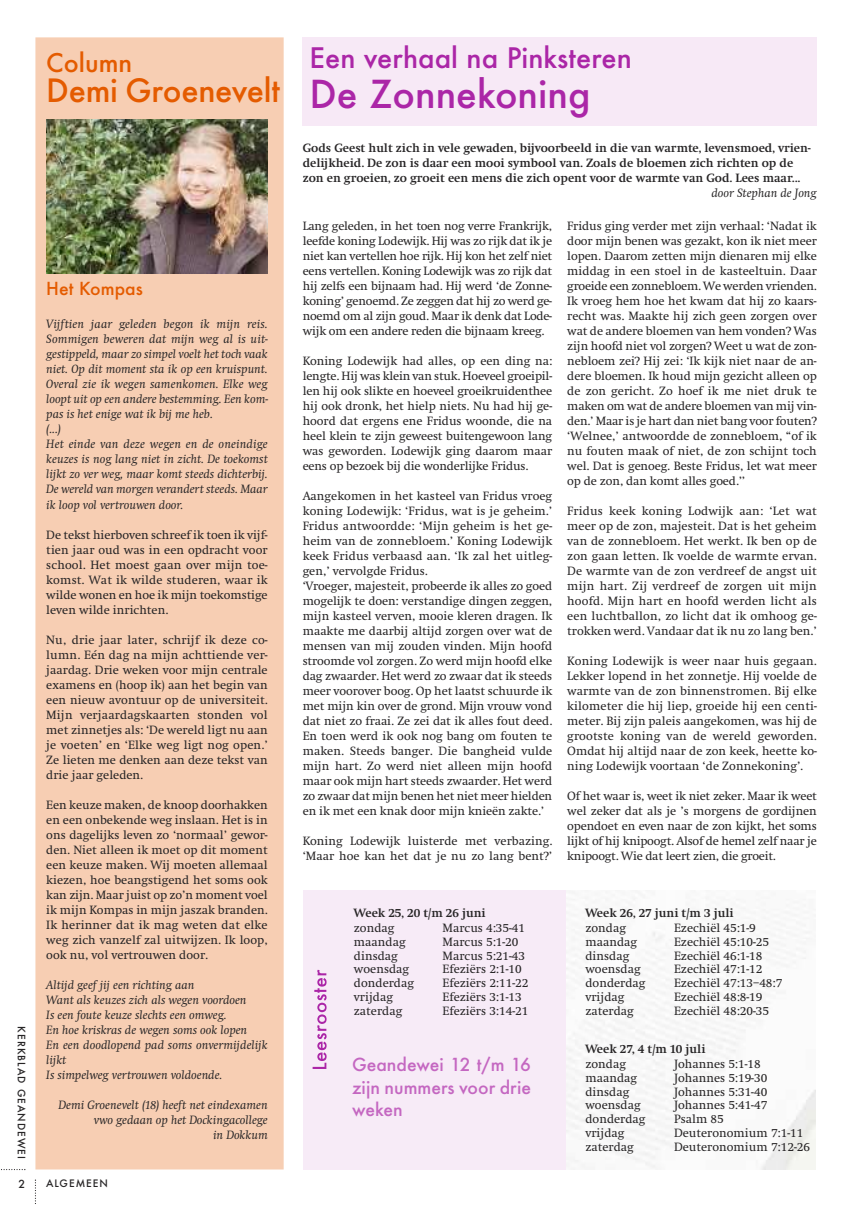
<style>
.page{position:relative;width:851px;height:1205px;background:#fff}
.page>*{position:absolute;margin:0;border:0;box-sizing:border-box;transform-origin:0 0}
.t1{font:500 37.5px "Futura";color:#ab26a7}
.t2{font:500 31.25px "Futura";letter-spacing:-.01em;color:#e45b00}
.t3{font:500 27.5px "Futura";color:#ab26a7}
.t4{font:500 25px "Futura";color:#e45b00}
.t5{font:500 17.5px/22.8px "Futura";color:#c467c1;text-align:justify}
.t6{font:500 17.5px "Futura";color:#e45b00}
.t7{font:12.5px/15px "Swift";color:#272526;text-align:justify}
.t8{font:italic 12.5px/15px "Swift";color:#272526}
.t9{font:700 12.5px/15px "Swift";color:#272526}
.t10{font:500 10.88px "Futura";color:#272526}
.t11{font:500 10px "Futura";letter-spacing:.1em;color:#272526}
</style>
<div class="page">
<svg style="left:1px;top:1169px;width:24px;height:1px"></svg>
<svg style="left:35px;top:1179px;width:1px;height:25px"></svg>
<div style="left:302px;top:37px;width:514px;height:89px;background:#f7e9f6"></div>
<div style="left:35px;top:37px;width:248px;height:1132px;background:#f7ceb3"></div>
<img style="left:46px;top:120px;width:222px;height:154px">
<div style="left:302px;top:890px;width:263px;height:279px;background:#f7ebf7"></div>
<svg style="left:312px;top:978px;width:15px;height:91px"></svg>
<h3 class="t4" style="left:46px;top:49px;width:87px">Column</h3>
<h2 class="t2" style="left:46px;top:73px;width:235px">Demi Groenevelt</h2>
<p class="t11" style="left:27px;top:1026px;width:134px;rotate:90deg">KERKBLAD GEANDEWEI</p>
<p class="t10" style="left:19px;top:1177px;width:8px">2</p>
<h3 class="t6" style="left:46px;top:279px;width:98px">Het Kompas</h3>
<p class="t8" style="left:46px;top:316px;width:223px">Vijftien jaar geleden begon ik mijn reis.<br>Sommigen beweren dat mijn weg al is uit&shy;gestippeld, maar zo simpel voelt het toch vaak niet. Op dit moment sta ik op een kruispunt.<br>Overal zie ik wegen samenkomen. Elke weg loopt uit op een andere bestemming. Een kom&shy;pas is het enige wat ik bij me heb.<br>(...)<br>Het einde van deze wegen en de oneindige keuzes is nog lang niet in zicht. De toekomst lijkt zo ver weg, maar komt steeds dichterbij.<br>De wereld van morgen verandert steeds. Maar ik loop vol vertrouwen door.</p>
<p class="t7" style="left:46px;top:527px;width:223px">De tekst hierboven schreef ik toen ik vijf&shy;tien jaar oud was in een opdracht voor school. Het moest gaan over mijn toe&shy;komst. Wat ik wilde studeren, waar ik wilde wonen en hoe ik mijn toekomstige leven wilde inrichten.</p>
<p class="t7" style="left:46px;top:632px;width:223px">Nu, drie jaar later, schrijf ik deze co&shy;lumn. Eén dag na mijn achttiende ver&shy;jaardag. Drie weken voor mijn centrale examens en (hoop ik) aan het begin van een nieuw avontuur op de universiteit.<br>Mijn verjaardagskaarten stonden vol met zinnetjes als: ‘De wereld ligt nu aan je voeten’ en ‘Elke weg ligt nog open.’ Ze lieten me denken aan deze tekst van drie jaar geleden.</p>
<p class="t7" style="left:46px;top:797px;width:223px">Een keuze maken, de knoop doorhakken en een onbekende weg inslaan. Het is in ons dagelijks leven zo ‘normaal’ gewor&shy;den. Niet alleen ik moet op dit moment een keuze maken. Wij moeten allemaal kiezen, hoe beangstigend het soms ook kan zijn. Maar juist op zo’n moment voel ik mijn Kompas in mijn jaszak branden.<br>Ik herinner dat ik mag weten dat elke weg zich vanzelf zal uitwijzen. Ik loop, ook nu, vol vertrouwen door.</p>
<p class="t8" style="left:46px;top:977px;width:223px">Altijd geef jij een richting aan<br>Want als keuzes zich als wegen voordoen<br>Is een foute keuze slechts een omweg.<br>En hoe kriskras de wegen soms ook lopen<br>En een doodlopend pad soms onvermijdelijk lijkt<br>Is simpelweg vertrouwen voldoende.</p>
<p class="t8" style="left:59px;top:1097px;width:211px;text-align:right">Demi Groenevelt (18) heeft net eindexamen vwo gedaan op het Dockingacollege<br>in Dokkum</p>
<p class="t11" style="left:46px;top:1177px;width:63px">ALGEMEEN</p>
<h3 class="t3" style="left:309px;top:43px;width:324px">Een verhaal na Pinksteren</h3>
<h1 class="t1" style="left:309px;top:73px;width:282px">De Zonnekoning</h1>
<p class="t9" style="left:302px;top:140px;width:509px">Gods Geest hult zich in vele gewaden, bijvoorbeeld in die van warmte, levensmoed, vrien&shy;delijkheid. De zon is daar een mooi symbool van. Zoals de bloemen zich richten op de zon en groeien, zo groeit een mens die zich opent voor de warmte van God. Lees maar...</p>
<p class="t8" style="left:711px;top:185px;width:107px">door Stephan de Jong</p>
<p class="t7" style="left:302px;top:218px;width:251px">Lang geleden, in het toen nog verre Frankrijk, leefde koning Lodewijk. Hij was zo rijk dat ik je niet kan vertellen hoe rijk. Hij kon het zelf niet eens vertellen. Koning Lodewijk was zo rijk dat hij zelfs een bijnaam had. Hij werd ‘de Zonne&shy;koning’ genoemd. Ze zeggen dat hij zo werd ge&shy;noemd om al zijn goud. Maar ik denk dat Lode&shy;wijk om een andere reden die bijnaam kreeg.</p>
<p class="t7" style="left:302px;top:353px;width:251px">Koning Lodewijk had alles, op een ding na: lengte. Hij was klein van stuk. Hoeveel groeipil&shy;len hij ook slikte en hoeveel groeikruidenthee hij ook dronk, het hielp niets. Nu had hij ge&shy;hoord dat ergens ene Fridus woonde, die na heel klein te zijn geweest buitengewoon lang was geworden. Lodewijk ging daarom maar eens op bezoek bij die wonderlijke Fridus.</p>
<p class="t7" style="left:302px;top:488px;width:251px;text-align:left">Aangekomen in het kasteel van Fridus vroeg koning Lodewijk: ‘Fridus, wat is je geheim.’ Fridus antwoordde: ‘Mijn geheim is het ge&shy;heim van de zonnebloem.’ Koning Lodewijk keek Fridus verbaasd aan. ‘Ik zal het uitleg&shy;gen,’ vervolgde Fridus.<br>‘Vroeger, majesteit, probeerde ik alles zo goed mogelijk te doen: verstandige dingen zeggen, mijn kasteel verven, mooie kleren dragen. Ik maakte me daarbij altijd zorgen over wat de mensen van mij zouden vinden. Mijn hoofd stroomde vol zorgen. Zo werd mijn hoofd elke dag zwaarder. Het werd zo zwaar dat ik steeds meer voorover boog. Op het laatst schuurde ik met mijn kin over de grond. Mijn vrouw vond dat niet zo fraai. Ze zei dat ik alles fout deed.<br>En toen werd ik ook nog bang om fouten te maken. Steeds banger. Die bangheid vulde mijn hart. Zo werd niet alleen mijn hoofd maar ook mijn hart steeds zwaarder. Het werd zo zwaar dat mijn benen het niet meer hielden en ik met een knak door mijn knieën zakte.’</p>
<p class="t7" style="left:302px;top:833px;width:251px">Koning Lodewijk luisterde met verbazing. ‘Maar hoe kan het dat je nu zo lang bent?’</p>
<p class="t7" style="left:567px;top:218px;width:251px">Fridus ging verder met zijn verhaal: ‘Nadat ik door mijn benen was gezakt, kon ik niet meer lopen. Daarom zetten mijn dienaren mij elke middag in een stoel in de kasteeltuin. Daar groeide een zonnebloem. We werden vrienden.<br>Ik vroeg hem hoe het kwam dat hij zo kaars&shy;recht was. Maakte hij zich geen zorgen over wat de andere bloemen van hem vonden? Was zijn hoofd niet vol zorgen? Weet u wat de zon&shy;nebloem zei? Hij zei: ‘Ik kijk niet naar de an&shy;dere bloemen. Ik houd mijn gezicht alleen op de zon gericht. Zo hoef ik me niet druk te maken om wat de andere bloemen van mij vin&shy;den.’ Maar is je hart dan niet bang voor fouten? ‘Welnee,’ antwoordde de zonnebloem, “of ik nu fouten maak of niet, de zon schijnt toch wel. Dat is genoeg. Beste Fridus, let wat meer op de zon, dan komt alles goed.’’</p>
<p class="t7" style="left:567px;top:503px;width:251px">Fridus keek koning Lodwijk aan: ‘Let wat meer op de zon, majesteit. Dat is het geheim van de zonnebloem. Het werkt. Ik ben op de zon gaan letten. Ik voelde de warmte ervan.<br>De warmte van de zon verdreef de angst uit mijn hart. Zij verdreef de zorgen uit mijn hoofd. Mijn hart en hoofd werden licht als een luchtballon, zo licht dat ik omhoog ge&shy;trokken werd. Vandaar dat ik nu zo lang ben.’</p>
<p class="t7" style="left:567px;top:653px;width:251px">Koning Lodewijk is weer naar huis gegaan.<br>Lekker lopend in het zonnetje. Hij voelde de warmte van de zon binnenstromen. Bij elke kilometer die hij liep, groeide hij een centi&shy;meter. Bij zijn paleis aangekomen, was hij de grootste koning van de wereld geworden.<br>Omdat hij altijd naar de zon keek, heette ko&shy;ning Lodewijk voortaan ‘de Zonnekoning’.</p>
<p class="t7" style="left:567px;top:788px;width:251px">Of het waar is, weet ik niet zeker. Maar ik weet wel zeker dat als je ’s morgens de gordijnen opendoet en even naar de zon kijkt, het soms lijkt of hij knipoogt. Alsof de hemel zelf naar je knipoogt. Wie dat leert zien, die groeit.</p>
<p class="t9" style="left:354px;top:905px;width:133px">Week 25, 20 t/m 26 juni</p>
<p class="t7" style="left:354px;top:920px;width:42px">zondag</p>
<p class="t7" style="left:442px;top:920px;width:84px">Marcus 4:35-41</p>
<p class="t7" style="left:354px;top:934px;width:53px">maandag</p>
<p class="t7" style="left:442px;top:934px;width:77px">Marcus 5:1-20</p>
<p class="t7" style="left:354px;top:947px;width:45px">dinsdag</p>
<p class="t7" style="left:442px;top:947px;width:84px">Marcus 5:21-43</p>
<p class="t7" style="left:354px;top:961px;width:57px">woensdag</p>
<p class="t7" style="left:442px;top:961px;width:81px">Efeziërs 2:1-10</p>
<p class="t7" style="left:354px;top:975px;width:62px">donderdag</p>
<p class="t7" style="left:442px;top:975px;width:87px">Efeziërs 2:11-22</p>
<p class="t7" style="left:354px;top:989px;width:41px">vrijdag</p>
<p class="t7" style="left:442px;top:989px;width:81px">Efeziërs 3:1-13</p>
<p class="t7" style="left:354px;top:1002px;width:50px">zaterdag</p>
<p class="t7" style="left:442px;top:1002px;width:87px">Efeziërs 3:14-21</p>
<h3 class="t5" style="left:352px;top:1053px;width:180px">Geandewei 12 t/m 16 zijn nummers voor drie weken</h3>
<p class="t9" style="left:585px;top:905px;width:150px">Week 26, 27 juni t/m 3 juli</p>
<p class="t7" style="left:585px;top:920px;width:42px">zondag</p>
<p class="t7" style="left:674px;top:920px;width:83px">Ezechiël 45:1-9</p>
<p class="t7" style="left:585px;top:934px;width:53px">maandag</p>
<p class="t7" style="left:674px;top:934px;width:96px">Ezechiël 45:10-25</p>
<p class="t7" style="left:585px;top:947px;width:45px">dinsdag</p>
<p class="t7" style="left:674px;top:947px;width:90px">Ezechiël 46:1-18</p>
<p class="t7" style="left:585px;top:961px;width:57px">woensdag</p>
<p class="t7" style="left:674px;top:961px;width:90px">Ezechiël 47:1-12</p>
<p class="t7" style="left:585px;top:975px;width:62px">donderdag</p>
<p class="t7" style="left:674px;top:975px;width:110px">Ezechiël 47:13–48:7</p>
<p class="t7" style="left:585px;top:989px;width:41px">vrijdag</p>
<p class="t7" style="left:674px;top:989px;width:90px">Ezechiël 48:8-19</p>
<p class="t7" style="left:585px;top:1002px;width:50px">zaterdag</p>
<p class="t7" style="left:674px;top:1002px;width:96px">Ezechiël 48:20-35</p>
<p class="t9" style="left:585px;top:1041px;width:121px">Week 27, 4 t/m 10 juli</p>
<p class="t7" style="left:585px;top:1056px;width:42px">zondag</p>
<p class="t7" style="left:674px;top:1056px;width:88px">Johannes 5:1-18</p>
<p class="t7" style="left:585px;top:1070px;width:53px">maandag</p>
<p class="t7" style="left:674px;top:1070px;width:95px">Johannes 5:19-30</p>
<p class="t7" style="left:585px;top:1084px;width:45px">dinsdag</p>
<p class="t7" style="left:674px;top:1084px;width:95px">Johannes 5:31-40</p>
<p class="t7" style="left:585px;top:1097px;width:57px">woensdag</p>
<p class="t7" style="left:674px;top:1097px;width:95px">Johannes 5:41-47</p>
<p class="t7" style="left:585px;top:1111px;width:62px">donderdag</p>
<p class="t7" style="left:674px;top:1111px;width:51px">Psalm 85</p>
<p class="t7" style="left:585px;top:1125px;width:41px">vrijdag</p>
<p class="t7" style="left:674px;top:1125px;width:131px">Deuteronomium 7:1-11</p>
<p class="t7" style="left:585px;top:1139px;width:50px">zaterdag</p>
<p class="t7" style="left:674px;top:1139px;width:137px">Deuteronomium 7:12-26</p>
</div>
